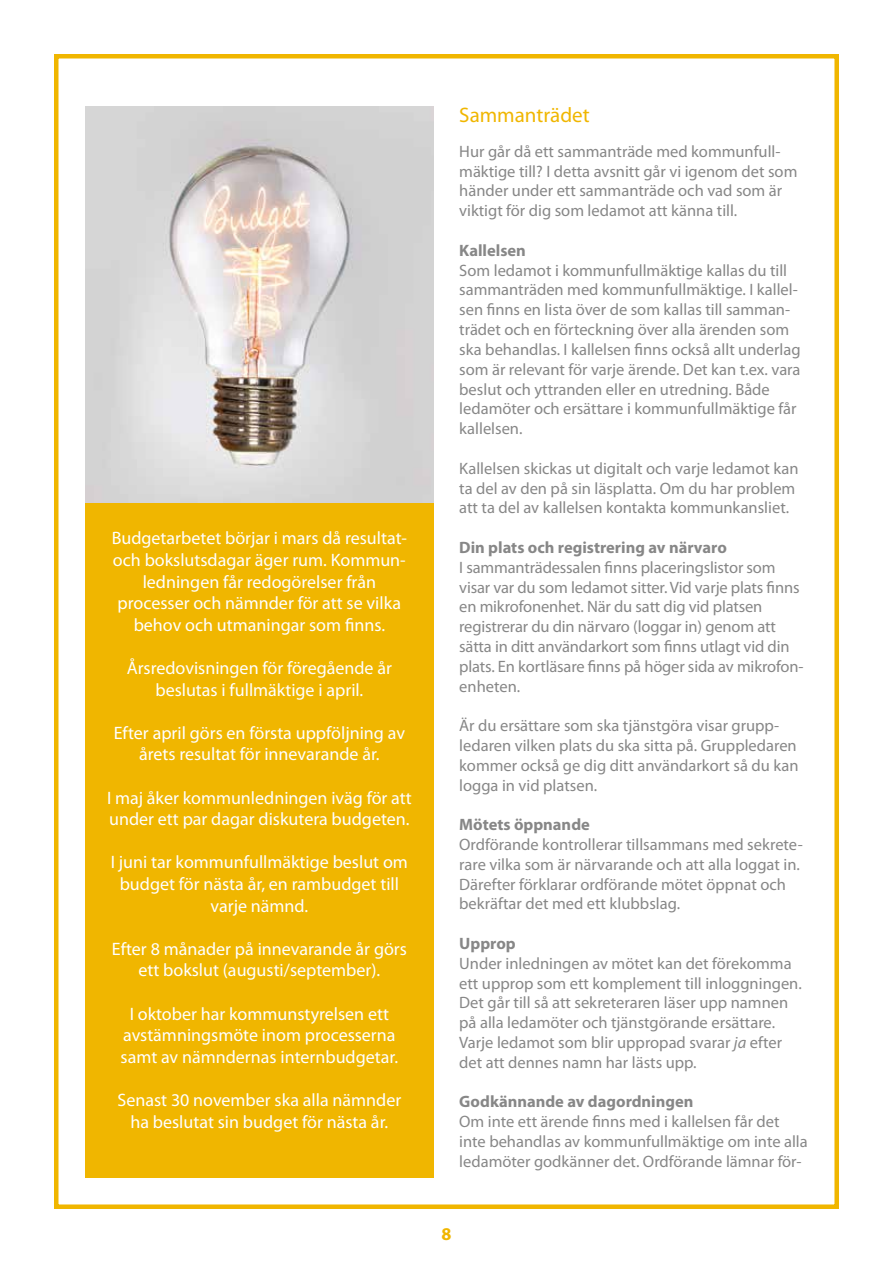
<style>
.page{position:relative;width:893px;height:1263px;background:#fff}
.page>*{position:absolute;margin:0;border:0;box-sizing:border-box;transform-origin:0 0}
.t1{font:21px "Myriad Pro";color:#f0b600}
.t2{font:18px/21.6px "Myriad Pro";color:#fff;text-align:center}
.t3{font:700 18px "Myriad Pro";color:#f0b600}
.t4{font:16.5px/19.8px "Myriad Pro";color:#878787}
.t5{font:700 16.5px "Myriad Pro";color:#878787}
.s1{font-style:italic}
</style>
<div class="page">
<div style="left:85px;top:493px;width:349px;height:685px;background:#f0b600"></div>
<img style="left:85px;top:106px;width:349px;height:396px">
<div style="left:54px;top:54px;width:785px;height:1155px;border:4px solid #f0b600"></div>
<p class="t2" style="left:112px;top:527px;width:297px">Budgetarbetet börjar i mars då resultat&shy;och bokslutsdagar äger rum. Kommun&shy;ledningen får redogörelser från processer och nämnder för att se vilka behov och utmaningar som finns.</p>
<p class="t2" style="left:127px;top:657px;width:267px">Årsredovisningen för föregående år beslutas i fullmäktige i april.</p>
<p class="t2" style="left:114px;top:722px;width:293px">Efter april görs en första uppföljning av årets resultat för innevarande år.</p>
<p class="t2" style="left:107px;top:786px;width:306px;text-align:left">I maj åker kommunledningen iväg för att under ett par dagar diskutera budgeten.</p>
<p class="t2" style="left:111px;top:851px;width:299px">I juni tar kommunfullmäktige beslut om budget för nästa år, en rambudget till varje nämnd.</p>
<p class="t2" style="left:112px;top:938px;width:297px">Efter 8 månader på innevarande år görs ett bokslut (augusti/september).</p>
<p class="t2" style="left:121px;top:1002px;width:279px">I oktober har kommunstyrelsen ett avstämningsmöte inom processerna samt av nämndernas internbudgetar.</p>
<p class="t2" style="left:117px;top:1089px;width:285px">Senast 30 november ska alla nämnder ha beslutat sin budget för nästa år.</p>
<p class="t1" style="left:459px;top:102px;width:132px">Sammanträdet</p>
<p class="t4" style="left:459px;top:141px;width:340px">Hur går då ett sammanträde med kommunfull&shy;mäktige till? I detta avsnitt går vi igenom det som händer under ett sammanträde och vad som är viktigt för dig som ledamot att känna till.</p>
<p class="t5" style="left:459px;top:240px;width:68px">Kallelsen</p>
<p class="t4" style="left:459px;top:260px;width:343px">Som ledamot i kommunfullmäktige kallas du till sammanträden med kommunfullmäktige. I kallel&shy;sen finns en lista över de som kallas till samman&shy;trädet och en förteckning över alla ärenden som ska behandlas. I kallelsen finns också allt underlag som är relevant för varje ärende. Det kan t.ex. vara beslut och yttranden eller en utredning. Både ledamöter och ersättare i kommunfullmäktige får kallelsen.</p>
<p class="t4" style="left:459px;top:458px;width:341px">Kallelsen skickas ut digitalt och varje ledamot kan ta del av den på sin läsplatta. Om du har problem att ta del av kallelsen kontakta kommunkansliet.</p>
<p class="t5" style="left:459px;top:537px;width:269px">Din plats och registrering av närvaro</p>
<p class="t4" style="left:459px;top:557px;width:346px">I sammanträdessalen finns placeringslistor som visar var du som ledamot sitter. Vid varje plats finns en mikrofonenhet. När du satt dig vid platsen registrerar du din närvaro (loggar in) genom att sätta in ditt användarkort som finns utlagt vid din plats. En kortläsare finns på höger sida av mikrofon&shy;enheten.</p>
<p class="t4" style="left:459px;top:715px;width:341px">Är du ersättare som ska tjänstgöra visar grupp&shy;ledaren vilken plats du ska sitta på. Gruppledaren kommer också ge dig ditt användarkort så du kan logga in vid platsen.</p>
<p class="t5" style="left:459px;top:814px;width:132px">Mötets öppnande</p>
<p class="t4" style="left:459px;top:834px;width:345px">Ordförande kontrollerar tillsammans med sekrete&shy;rare vilka som är närvarande och att alla loggat in.<br>Därefter förklarar ordförande mötet öppnat och bekräftar det med ett klubbslag.</p>
<p class="t5" style="left:459px;top:933px;width:58px">Upprop</p>
<p class="t4" style="left:459px;top:953px;width:344px">Under inledningen av mötet kan det förekomma ett upprop som ett komplement till inloggningen.<br>Det går till så att sekreteraren läser upp namnen på alla ledamöter och tjänstgörande ersättare.<br>Varje ledamot som blir uppropad svarar <span class="s1">ja</span> efter det att dennes namn har lästs upp.</p>
<p class="t5" style="left:459px;top:1091px;width:236px">Godkännande av dagordningen</p>
<p class="t4" style="left:459px;top:1111px;width:350px">Om inte ett ärende finns med i kallelsen får det inte behandlas av kommunfullmäktige om inte alla ledamöter godkänner det. Ordförande lämnar för-</p>
<p class="t3" style="left:441px;top:1222px;width:11px">8</p>
</div>
